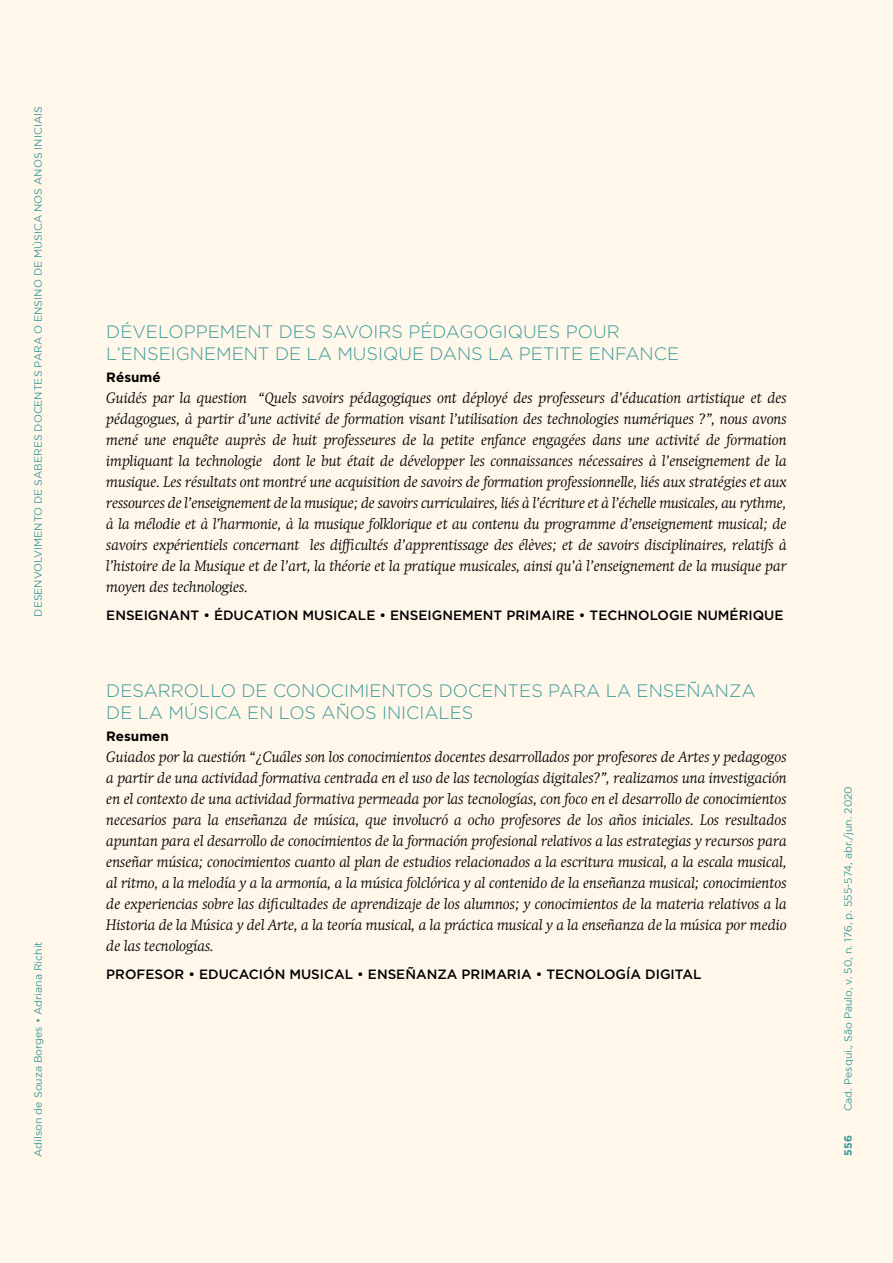
<style>
.page{position:relative;width:893px;height:1263px;background:#fff7ea}
.page>*{position:absolute;margin:0;border:0;box-sizing:border-box;transform-origin:0 0}
.t1{font:300 18px/21.8px "Gotham HTF";color:#399fa8}
.t2{font:italic 300 15px/21px "Swift";color:#000;text-align:justify}
.t3{font:500 13.5px "Gotham HTF";color:#000}
.t4{font:700 13.5px "Gotham HTF";color:#000}
.t5{font:10.5px "Gotham";color:#389fa9}
.t6{font:700 10.5px "Gotham";color:#389fa9}
</style>
<div class="page">
<p class="t5" style="left:32px;top:617px;width:512px;rotate:-90deg">DESENVOLVIMENTO DE SABERES DOCENTES PARA O ENSINO DE MÚSICA NOS ANOS INICIAIS</p>
<p class="t5" style="left:32px;top:1157px;width:217px;rotate:-90deg">Adilson de Souza Borges • Adriana Richit</p>
<p class="t1" style="left:106px;top:321px;width:574px">DÉVELOPPEMENT DES SAVOIRS PÉDAGOGIQUES POUR<br>L’ENSEIGNEMENT DE LA MUSIQUE DANS LA PETITE ENFANCE</p>
<p class="t4" style="left:106px;top:369px;width:56px">Résumé</p>
<p class="t2" style="left:106px;top:387px;width:682px">Guidés par la question “Quels savoirs pédagogiques ont déployé des professeurs d’éducation artistique et des pédagogues, à partir d’une activité de formation visant l’utilisation des technologies numériques ?”, nous avons mené une enquête auprès de huit professeures de la petite enfance engagées dans une activité de formation impliquant la technologie dont le but était de développer les connaissances nécessaires à l’enseignement de la musique. Les résultats ont montré une acquisition de savoirs de formation professionnelle, liés aux stratégies et aux ressources de l’enseignement de la musique; de savoirs curriculaires, liés à l’écriture et à l’échelle musicales, au rythme, à la mélodie et à l’harmonie, à la musique folklorique et au contenu du programme d’enseignement musical; de savoirs expérientiels concernant les difficultés d’apprentissage des élèves; et de savoirs disciplinaires, relatifs à l’histoire de la Musique et de l’art, la théorie et la pratique musicales, ainsi qu’à l’enseignement de la musique par moyen des technologies.</p>
<p class="t3" style="left:106px;top:607px;width:679px">ENSEIGNANT • ÉDUCATION MUSICALE • ENSEIGNEMENT PRIMAIRE • TECHNOLOGIE NUMÉRIQUE</p>
<p class="t1" style="left:106px;top:680px;width:651px">DESARROLLO DE CONOCIMIENTOS DOCENTES PARA LA ENSEÑANZA<br>DE LA MÚSICA EN LOS AÑOS INICIALES</p>
<p class="t4" style="left:106px;top:728px;width:64px">Resumen</p>
<p class="t2" style="left:106px;top:746px;width:682px">Guiados por la cuestión “¿Cuáles son los conocimientos docentes desarrollados por profesores de Artes y pedagogos a partir de una actividad formativa centrada en el uso de las tecnologías digitales?”, realizamos una investigación en el contexto de una actividad formativa permeada por las tecnologías, con foco en el desarrollo de conocimientos necesarios para la enseñanza de música, que involucró a ocho profesores de los años iniciales. Los resultados apuntan para el desarrollo de conocimientos de la formación profesional relativos a las estrategias y recursos para enseñar música; conocimientos cuanto al plan de estudios relacionados a la escritura musical, a la escala musical, al ritmo, a la melodía y a la armonía, a la música folclórica y al contenido de la enseñanza musical; conocimientos de experiencias sobre las dificultades de aprendizaje de los alumnos; y conocimientos de la materia relativos a la Historia de la Música y del Arte, a la teoría musical, a la práctica musical y a la enseñanza de la música por medio de las tecnologías.</p>
<p class="t3" style="left:106px;top:966px;width:597px">PROFESOR • EDUCACIÓN MUSICAL • ENSEÑANZA PRIMARIA • TECNOLOGÍA DIGITAL</p>
<p class="t5" style="left:842px;top:1111px;width:327px;rotate:-90deg">Cad. Pesqui., São Paulo, v. 50, n. 176, p. 555-574, abr./jun. 2020</p>
<p class="t6" style="left:842px;top:1155px;width:22px;rotate:-90deg">556</p>
</div>
